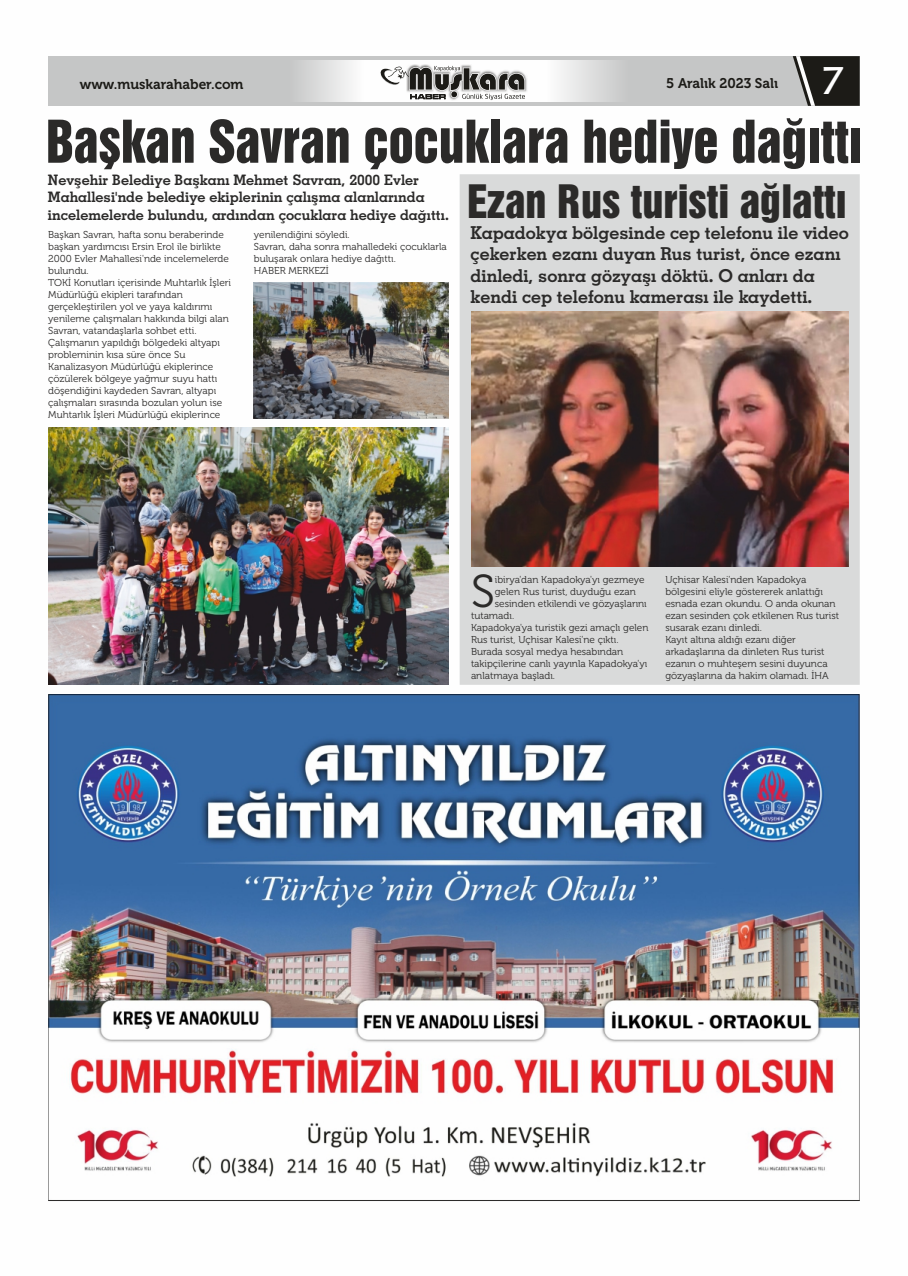
<style>
.page{position:relative;width:908px;height:1276px;background:#fff}
.page>*{position:absolute;margin:0;border:0;box-sizing:border-box;transform-origin:0 0}
.t1{font:53.8px "Swiss 921 BT";color:#2b2a29;scale:.95 1}
.t2{font:45.9px "Museo 300";color:#2b2a29}
.t3{font:42px "Swiss 921 BT";color:#2b2a29}
.t4{font:700 40.3px "Optima";color:#fefefe}
.t5{font:17.8px/21.4px "Geometric Slabserif 703 Bold BT";color:#2b2a29}
.t6{font:14.5px/17.3px "Geometric Slabserif 703 Bold BT";color:#2b2a29}
.t7{font:14px "Museo 700";color:#1c1b17}
.t8{font:10px/12px "Museo 300";color:#2b2a29}
</style>
<div class="page">
<div style="left:48px;top:56px;width:811px;height:50px;background:#c5c6c6"></div>
<img style="left:303px;top:60px;width:310px;height:42px">
<svg style="left:792px;top:56px;width:67px;height:50px"></svg>
<img style="left:406px;top:65px;width:121px;height:35px">
<svg style="left:379px;top:66px;width:146px;height:36px"></svg>
<img style="left:48px;top:694px;width:811px;height:506px">
<hr style="left:48px;top:1200px;width:811px;height:1px;background:#2b2a29">
<img style="left:48px;top:428px;width:400px;height:257px">
<img style="left:254px;top:283px;width:194px;height:135px">
<div style="left:459px;top:174px;width:400px;height:511px;background:#d9dada"></div>
<img style="left:471px;top:312px;width:377px;height:254px">
<h3 class="t7" style="left:80px;top:78px;width:165px">www.muskarahaber.com</h3>
<h3 class="t7" style="left:666px;top:78px;width:113px">5 Aralık 2023 Salı</h3>
<h3 class="t4" style="left:820px;top:63px;width:26px">7</h3>
<h1 class="t1" style="left:46px;top:122px;width:860px">Başkan Savran çocuklara hediye dağıttı</h1>
<h3 class="t6" style="left:48px;top:172px;width:402px">Nevşehir Belediye Başkanı Mehmet Savran, 2000 Evler<br>Mahallesi'nde belediye ekiplerinin çalışma alanlarında incelemelerde bulundu, ardından çocuklara hediye dağıttı.</h3>
<p class="t8" style="left:48px;top:230px;width:184px">Başkan Savran, hafta sonu beraberinde başkan yardımcısı Ersin Erol ile birlikte 2000 Evler Mahallesi'nde incelemelerde bulundu.<br>TOKİ Konutları içerisinde Muhtarlık İşleri Müdürlüğü ekipleri tarafından gerçekleştirilen yol ve yaya kaldırımı yenileme çalışmaları hakkında bilgi alan Savran, vatandaşlarla sohbet etti.<br>Çalışmanın yapıldığı bölgedeki altyapı probleminin kısa süre önce Su Kanalizasyon Müdürlüğü ekiplerince çözülerek bölgeye yağmur suyu hattı döşendiğini kaydeden Savran, altyapı çalışmaları sırasında bozulan yolun ise Muhtarlık İşleri Müdürlüğü ekiplerince</p>
<p class="t8" style="left:254px;top:230px;width:194px">yenilendiğini söyledi.<br>Savran, daha sonra mahalledeki çocuklarla buluşarak onlara hediye dağıttı.<br>HABER MERKEZİ</p>
<h3 class="t3" style="left:467px;top:186px;width:381px">Ezan Rus turisti ağlattı</h3>
<h3 class="t5" style="left:470px;top:224px;width:379px">Kapadokya bölgesinde cep telefonu ile video çekerken ezanı duyan Rus turist, önce ezanı dinledi, sonra gözyaşı döktü. O anları da kendi cep telefonu kamerası ile kaydetti.</h3>
<h2 class="t2" style="left:471px;top:572px;width:25px">S</h2>
<p class="t8" style="left:494px;top:574px;width:151px">ibirya'dan Kapadokya'yı gezmeye</p>
<p class="t8" style="left:494px;top:586px;width:142px">gelen Rus turist, duyduğu ezan</p>
<p class="t8" style="left:494px;top:598px;width:153px">sesinden etkilendi ve gözyaşlarını</p>
<p class="t8" style="left:471px;top:610px;width:45px">tutamadı.</p>
<p class="t8" style="left:471px;top:622px;width:179px">Kapadokya'ya turistik gezi amaçlı gelen</p>
<p class="t8" style="left:471px;top:634px;width:149px">Rus turist, Uçhisar Kalesi'ne çıktı.</p>
<p class="t8" style="left:471px;top:646px;width:154px">Burada sosyal medya hesabından</p>
<p class="t8" style="left:471px;top:658px;width:178px">takipçilerine canlı yayınla Kapadokya'yı</p>
<p class="t8" style="left:471px;top:670px;width:86px">anlatmaya başladı.</p>
<p class="t8" style="left:665px;top:574px;width:175px">Uçhisar Kalesi'nden Kapadokya bölgesini eliyle göstererek anlattığı esnada ezan okundu. O anda okunan ezan sesinden çok etkilenen Rus turist susarak ezanı dinledi.<br>Kayıt altına aldığı ezanı diğer arkadaşlarına da dinleten Rus turist ezanın o muhteşem sesini duyunca gözyaşlarına da hakim olamadı. İHA</p>
</div>
